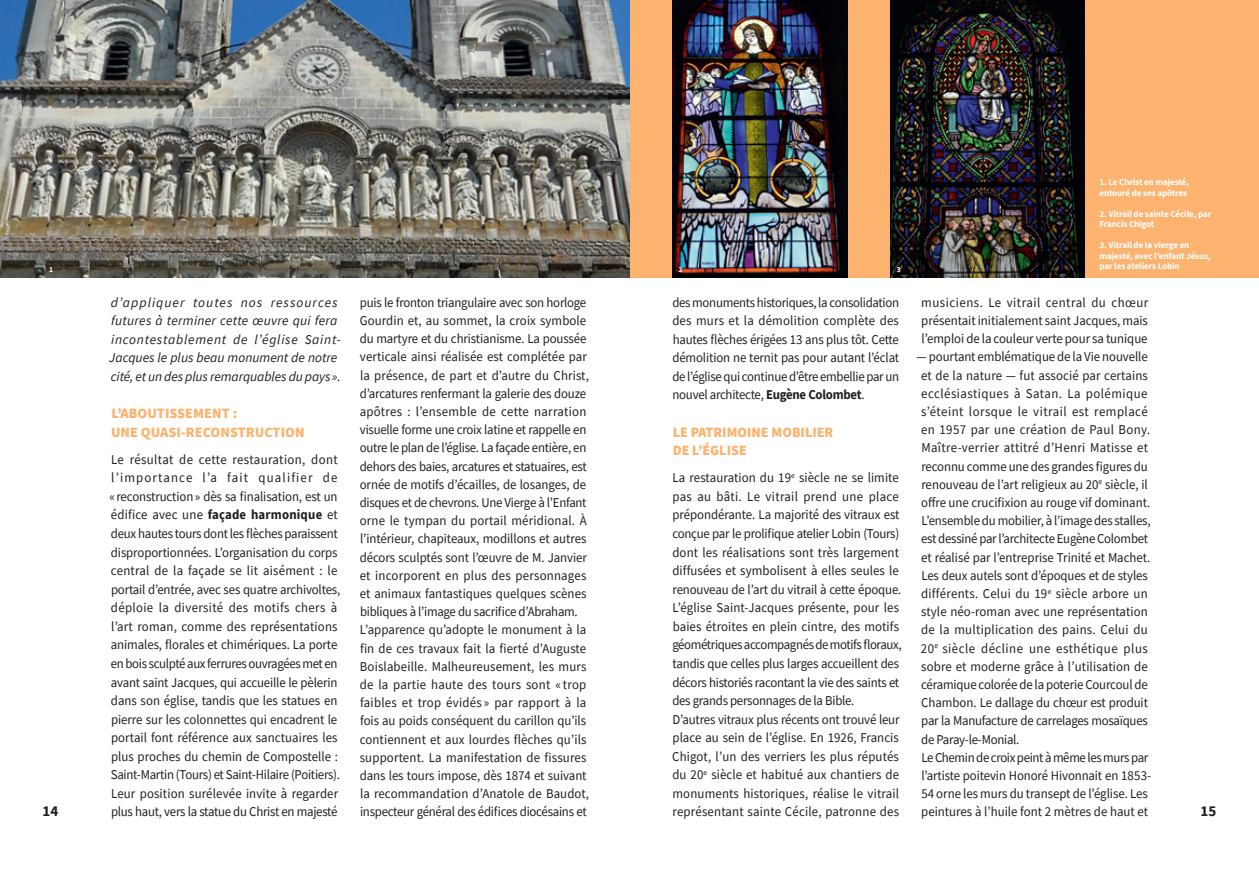
<style>
.page{position:relative;width:1259px;height:893px;background:#fff}
.page>*{position:absolute;margin:0;border:0;box-sizing:border-box;transform-origin:0 0}
.t1{font:700 15px "Source Sans Pro";color:#231f20}
.t2{font:900 14.25px/18.6px "Source Sans Pro";color:#fbb36f}
.t3{font:13.5px/18.1px "Source Sans Pro";letter-spacing:-.005em;color:#231f20;scale:.95 1}
.t4{font:italic 13.5px/18.6px "Source Sans Pro";letter-spacing:.02em;color:#231f20}
.t5{font:700 9px/10.5px "Source Sans Pro";letter-spacing:-.01em;color:#fff}
.t6{font:700 7.5px "Source Sans Pro";color:#fff}
.s1{font-weight:700}
</style>
<div class="page">
<div style="left:629px;top:0;width:630px;height:278px;background:#fbb36f"></div>
<img style="left:890px;top:0;width:195px;height:278px">
<img style="left:672px;top:0;width:176px;height:278px">
<img style="left:0;top:0;width:629px;height:278px">
<p class="t6" style="left:49px;top:265px;width:5px">1</p>
<p class="t6" style="left:678px;top:265px;width:5px">2</p>
<p class="t6" style="left:897px;top:265px;width:5px">3</p>
<p class="t5" style="left:1099px;top:177px;width:91px">1. Le Christ en majesté, entouré de ses apôtres</p>
<p class="t5" style="left:1099px;top:208px;width:113px">2. Vitrail de sainte Cécile, par<br>Francis Chigot</p>
<p class="t5" style="left:1099px;top:240px;width:113px">3. Vitrail de la vierge en majesté, avec l’enfant Jésus, par les ateliers Lobin</p>
<p class="t3" style="left:360px;top:293px;width:243px">puis le fronton triangulaire avec son horloge Gourdin et, au sommet, la croix symbole du martyre et du christianisme. La poussée verticale ainsi réalisée est complétée par la présence, de part et d’autre du Christ, d’arcatures renfermant la galerie des douze apôtres : l’ensemble de cette narration visuelle forme une croix latine et rappelle en outre le plan de l’église. La façade entière, en dehors des baies, arcatures et statuaires, est ornée de motifs d’écailles, de losanges, de disques et de chevrons. Une Vierge à l’Enfant orne le tympan du portail méridional. À l’intérieur, chapiteaux, modillons et autres décors sculptés sont l’œuvre de M. Janvier et incorporent en plus des personnages et animaux fantastiques quelques scènes bibliques à l’image du sacrifice d’Abraham.<br>L’apparence qu’adopte le monument à la fin de ces travaux fait la fierté d’Auguste Boislabeille. Malheureusement, les murs de la partie haute des tours sont « trop faibles et trop évidés » par rapport à la fois au poids conséquent du carillon qu’ils contiennent et aux lourdes flèches qu’ils supportent. La manifestation de fissures dans les tours impose, dès 1874 et suivant la recommandation d’Anatole de Baudot, inspecteur général des édifices diocésains et</p>
<p class="t3" style="left:672px;top:293px;width:240px;line-height:18.6px;text-align:justify">des monuments historiques, la consolidation des murs et la démolition complète des hautes flèches érigées 13 ans plus tôt. Cette démolition ne ternit pas pour autant l’éclat de l’église qui continue d’être embellie par un nouvel architecte, <span class="s1">Eugène Colombet</span>.</p>
<p class="t4" style="left:109px;top:293px;width:233px">d’appliquer toutes nos ressources futures à terminer cette œuvre qui fera incontestablement de l’église Saint-Jacques le plus beau monument de notre cité, et un des plus remarquables du pays».</p>
<p class="t2" style="left:111px;top:404px;width:195px">L’ABOUTISSEMENT :<br>UNE QUASI-RECONSTRUCTION</p>
<p class="t3" style="left:109px;top:450px;width:244px;line-height:18.6px">Le résultat de cette restauration, dont l’importance l’a fait qualifier de « reconstruction» dès sa finalisation, est un édifice avec une <span class="s1">façade harmonique</span> et deux hautes tours dont les flèches paraissent disproportionnées. L’organisation du corps central de la façade se lit aisément : le portail d’entrée, avec ses quatre archivoltes, déploie la diversité des motifs chers à l’art roman, comme des représentations animales, florales et chimériques. La porte en bois sculpté aux ferrures ouvragées met en avant saint Jacques, qui accueille le pèlerin dans son église, tandis que les statues en pierre sur les colonnettes qui encadrent le portail font référence aux sanctuaires les plus proches du chemin de Compostelle :<br>Saint-Martin (Tours) et Saint-Hilaire (Poitiers).<br>Leur position surélevée invite à regarder plus haut, vers la statue du Christ en majesté</p>
<p class="t3" style="left:921px;top:293px;width:240px;text-align:justify">musiciens. Le vitrail central du chœur présentait initialement saint Jacques, mais l’emploi de la couleur verte pour sa tunique</p>
<p class="t3" style="left:921px;top:348px;width:244px;text-indent:-4px">— pourtant emblématique de la Vie nouvelle et de la nature — fut associé par certains ecclésiastiques à Satan. La polémique s’éteint lorsque le vitrail est remplacé en 1957 par une création de Paul Bony.<br>Maître-verrier attitré d’Henri Matisse et reconnu comme une des grandes figures du renouveau de l’art religieux au 20<sup>e</sup> siècle, il offre une crucifixion au rouge vif dominant.<br>L’ensemble du mobilier, à l’image des stalles, est dessiné par l’architecte Eugène Colombet et réalisé par l’entreprise Trinité et Machet.<br>Les deux autels sont d’époques et de styles différents. Celui du 19<sup>e</sup> siècle arbore un style néo-roman avec une représentation de la multiplication des pains. Celui du 20<sup>e</sup> siècle décline une esthétique plus sobre et moderne grâce à l’utilisation de céramique colorée de la poterie Courcoul de Chambon. Le dallage du chœur est produit par la Manufacture de carrelages mosaïques de Paray-le-Monial.<br>Le Chemin de croix peint à même les murs par l’artiste poitevin Honoré Hivonnait en 1853- 54 orne les murs du transept de l’église. Les peintures à l’huile font 2 mètres de haut et</p>
<p class="t2" style="left:673px;top:422px;width:162px">LE PATRIMOINE MOBILIER<br>DE L’ÉGLISE</p>
<p class="t3" style="left:672px;top:468px;width:243px;line-height:18.6px">La restauration du 19<sup>e</sup> siècle ne se limite pas au bâti. Le vitrail prend une place prépondérante. La majorité des vitraux est conçue par le prolifique atelier Lobin (Tours) dont les réalisations sont très largement diffusées et symbolisent à elles seules le renouveau de l’art du vitrail à cette époque.<br>L’église Saint-Jacques présente, pour les baies étroites en plein cintre, des motifs géométriques accompagnés de motifs floraux, tandis que celles plus larges accueillent des décors historiés racontant la vie des saints et des grands personnages de la Bible.<br>D’autres vitraux plus récents ont trouvé leur place au sein de l’église. En 1926, Francis Chigot, l’un des verriers les plus réputés du 20<sup>e</sup> siècle et habitué aux chantiers de monuments historiques, réalise le vitrail représentant sainte Cécile, patronne des</p>
<p class="t1" style="left:43px;top:801px;width:17px">14</p>
<p class="t1" style="left:1200px;top:801px;width:17px">15</p>
</div>
